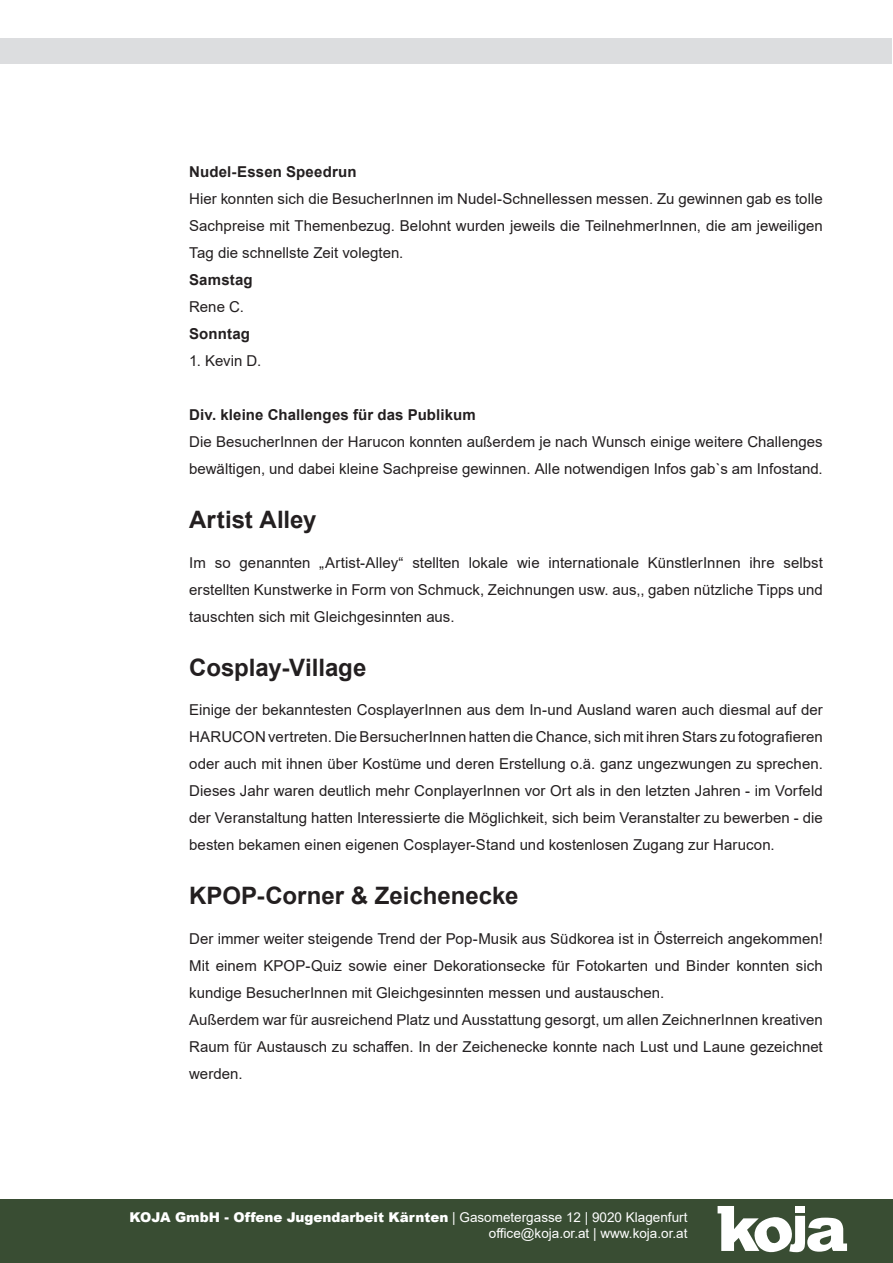
<style>
.page{position:relative;width:893px;height:1263px;background:#fff}
.page>*{position:absolute;margin:0;border:0;box-sizing:border-box;transform-origin:0 0}
.Überschrift_02{font:700 24px "Arial";color:#231f20}
.Fließtext{font:15px/27px "Arial";letter-spacing:.005em;color:#231f20;text-align:justify}
.Fließtext-2{font:700 15px "Arial";letter-spacing:.01em;color:#231f20}
.t1{font:13.5px/16.2px "Arial";color:#fff;text-align:right}
.s1{font-weight:900}
</style>
<div class="page">
<div style="left:0;top:1199px;width:893px;height:64px;background:#394d33"></div>
<svg style="left:718px;top:1206px;width:129px;height:46px"></svg>
<div style="left:0;top:38px;width:891px;height:26px;background:#dcdddf"></div>
<p class="Fließtext-2" style="left:189px;top:161px;width:169px">Nudel-Essen Speedrun</p>
<p class="Fließtext" style="left:189px;top:185px;width:635px">Hier konnten sich die BesucherInnen im Nudel-Schnellessen messen. Zu gewinnen gab es tolle Sachpreise mit Themenbezug. Belohnt wurden jeweils die TeilnehmerInnen, die am jeweiligen Tag die schnellste Zeit volegten.</p>
<p class="Fließtext-2" style="left:189px;top:269px;width:65px">Samstag</p>
<p class="Fließtext" style="left:189px;top:293px;width:56px">Rene C.</p>
<p class="Fließtext-2" style="left:189px;top:323px;width:62px">Sonntag</p>
<p class="Fließtext" style="left:189px;top:347px;width:73px">1. Kevin D.</p>
<p class="Fließtext-2" style="left:189px;top:404px;width:288px">Div. kleine Challenges für das Publikum</p>
<p class="Fließtext" style="left:189px;top:428px;width:635px">Die BesucherInnen der Harucon konnten außerdem je nach Wunsch einige weitere Challenges bewältigen, und dabei kleine Sachpreise gewinnen. Alle notwendigen Infos gab`s am Infostand.</p>
<p class="Überschrift_02" style="left:189px;top:502px;width:129px">Artist Alley</p>
<p class="Fließtext" style="left:189px;top:549px;width:635px">Im so genannten „Artist-Alley“ stellten lokale wie internationale KünstlerInnen ihre selbst erstellten Kunstwerke in Form von Schmuck, Zeichnungen usw. aus,, gaben nützliche Tipps und tauschten sich mit Gleichgesinnten aus.</p>
<p class="Überschrift_02" style="left:189px;top:650px;width:179px">Cosplay-Village</p>
<p class="Fließtext" style="left:189px;top:696px;width:635px">Einige der bekanntesten CosplayerInnen aus dem In-und Ausland waren auch diesmal auf der HARUCON vertreten. Die BersucherInnen hatten die Chance, sich mit ihren Stars zu fotografieren oder auch mit ihnen über Kostüme und deren Erstellung o.ä. ganz ungezwungen zu sprechen.<br>Dieses Jahr waren deutlich mehr ConplayerInnen vor Ort als in den letzten Jahren - im Vorfeld der Veranstaltung hatten Interessierte die Möglichkeit, sich beim Veranstalter zu bewerben - die besten bekamen einen eigenen Cosplayer-Stand und kostenlosen Zugang zur Harucon.</p>
<p class="Überschrift_02" style="left:189px;top:879px;width:331px">KPOP-Corner &amp; Zeichenecke</p>
<p class="Fließtext" style="left:189px;top:925px;width:635px">Der immer weiter steigende Trend der Pop-Musik aus Südkorea ist in Österreich angekommen!<br>Mit einem KPOP-Quiz sowie einer Dekorationsecke für Fotokarten und Binder konnten sich kundige BesucherInnen mit Gleichgesinnten messen und austauschen.</p>
<p class="Fließtext" style="left:189px;top:1006px;width:635px">Außerdem war für ausreichend Platz und Ausstattung gesorgt, um allen ZeichnerInnen kreativen Raum für Austausch zu schaffen. In der Zeichenecke konnte nach Lust und Laune gezeichnet werden.</p>
<p class="t1" style="left:129px;top:1209px;width:560px"><span class="s1">KOJA GmbH - Offene Jugendarbeit Kärnten</span> | Gasometergasse 12 | 9020 Klagenfurt office@koja.or.at | www.koja.or.at</p>
</div>
